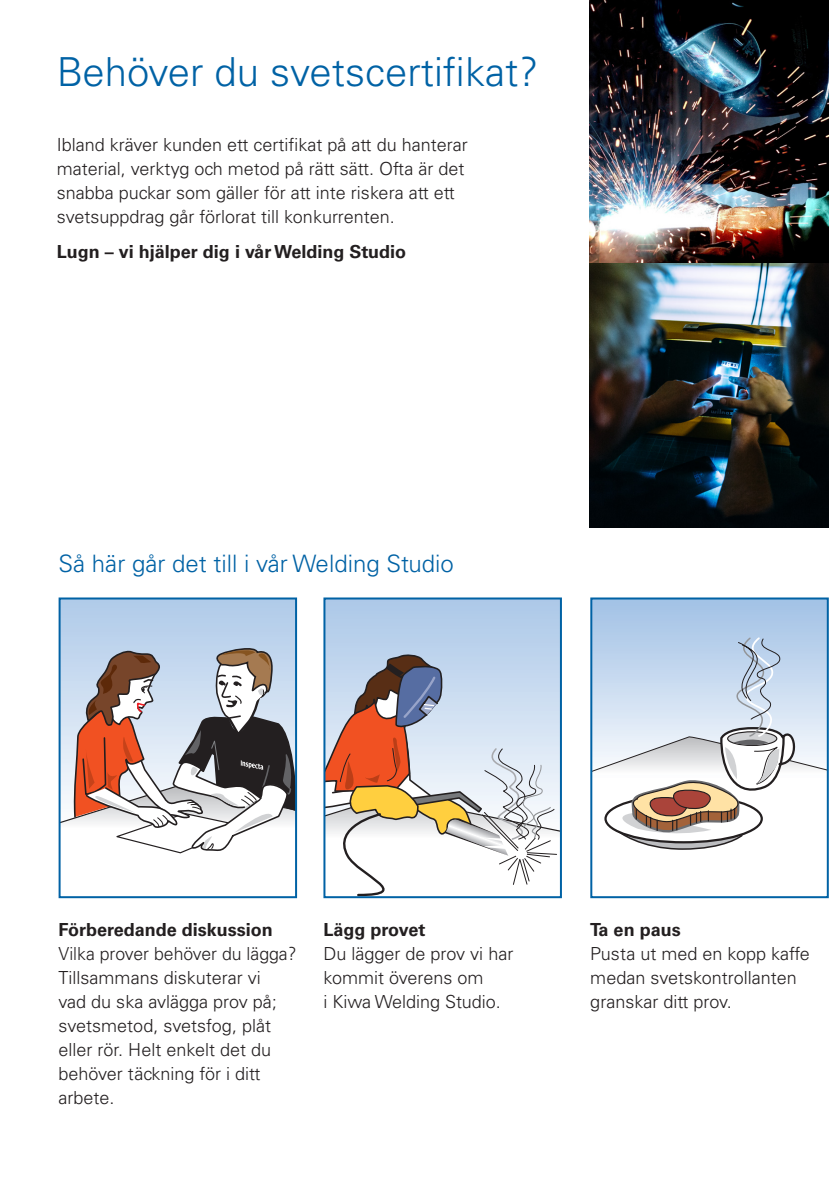
<style>
.page{position:relative;width:840px;height:1191px;background:#fff}
.page>*{position:absolute;margin:0;border:0;box-sizing:border-box;transform-origin:0 0}
.Sub_chapter_title{font:300 40px "Univers LT Std";color:#0062a5}
.Highlight_text{font:300 24px "Univers LT Std";color:#0062a5}
.main_text{font:300 18px/24px "Univers LT Std";color:#231f20}
.main_text-2{font:700 18px "Univers LT Std";color:#231f20}
</style>
<div class="page">
<img style="left:589px;top:0;width:239px;height:527px">
<div style="left:60px;top:598px;width:236px;height:231px;background:#b7d0eb"></div>
<svg style="left:62px;top:648px;width:232px;height:206px"></svg>
<div style="left:59px;top:597px;width:238px;height:301px;border:2px solid #0062a5"></div>
<div style="left:324px;top:598px;width:236px;height:241px;background:#b5ceea"></div>
<svg style="left:326px;top:654px;width:232px;height:241px"></svg>
<div style="left:323px;top:597px;width:238px;height:301px;border:2px solid #0062a5"></div>
<svg style="left:593px;top:600px;width:232px;height:250px"></svg>
<div style="left:590px;top:597px;width:238px;height:301px;border:2px solid #0062a5"></div>
<p class="Sub_chapter_title" style="left:57px;top:47px;width:483px">Behöver du svetscertifikat?</p>
<p class="main_text" style="left:57px;top:132px;width:412px">Ibland kräver kunden ett certifikat på att du hanterar material, verktyg och metod på rätt sätt. Ofta är det snabba puckar som gäller för att inte riskera att ett svetsuppdrag går förlorat till konkurrenten.</p>
<p class="main_text-2" style="left:57px;top:241px;width:351px">Lugn – vi hjälper dig i vår Welding Studio</p>
<p class="Highlight_text" style="left:59px;top:549px;width:396px">Så här går det till i vår Welding Studio</p>
<p class="main_text-2" style="left:59px;top:919px;width:216px">Förberedande diskussion</p>
<p class="main_text" style="left:59px;top:941px;width:239px">Vilka prover behöver du lägga?<br>Tillsammans diskuterar vi<br>vad du ska avlägga prov på; svetsmetod, svetsfog, plåt eller rör. Helt enkelt det du behöver täckning för i ditt arbete.</p>
<p class="main_text-2" style="left:323px;top:919px;width:103px">Lägg provet</p>
<p class="main_text" style="left:323px;top:941px;width:191px">Du lägger de prov vi har kommit överens om<br>i Kiwa Welding Studio.</p>
<p class="main_text-2" style="left:590px;top:919px;width:92px">Ta en paus</p>
<p class="main_text" style="left:590px;top:941px;width:221px">Pusta ut med en kopp kaffe</p>
<p class="main_text" style="left:590px;top:965px;width:208px">medan svetskontrollanten granskar ditt prov.</p>
</div>
